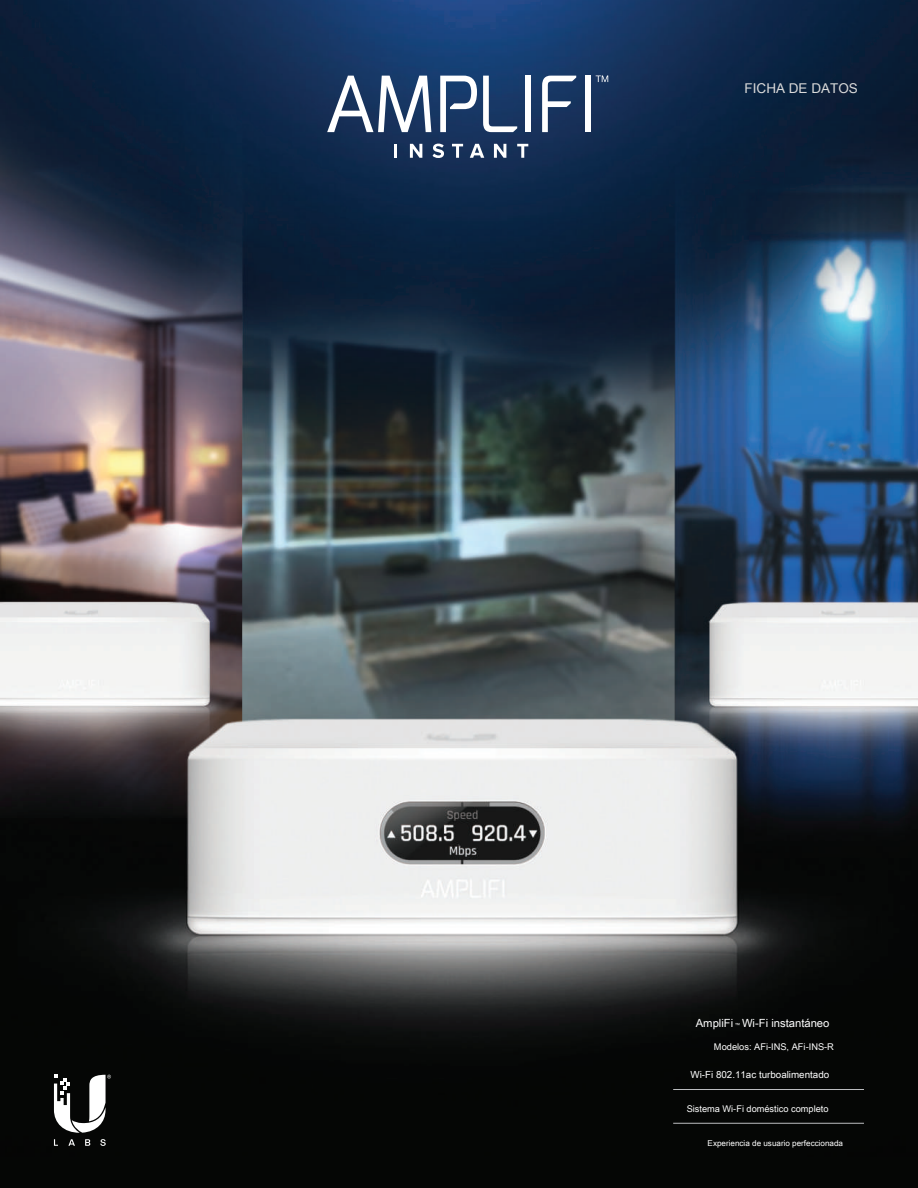
<style>
.page{position:relative;width:918px;height:1188px;background:#fff}
.page>*{position:absolute;margin:0;border:0;box-sizing:border-box;transform-origin:0 0}
.t1{font:13.5px "Arial Unicode MS";color:#dadada}
.t2{font:11.25px "Arial Unicode MS";color:#fff}
.t3{font:9.75px "Arial Unicode MS";color:#fff}
.t4{font:9.3px "Arial Unicode MS";color:#fff}
.t5{font:9.15px "Arial Unicode MS";color:#fff}
.t6{font:8.1px "Arial Unicode MS";color:#fff}
.s1{font-size:5.55px}
</style>
<div class="page">
<div style="left:0;top:1110px;width:918px;height:78px;background:#050605"></div>
<img style="left:0;top:0;width:918px;height:1145px">
<hr style="left:673px;top:1089px;width:191px;height:1px;background:#bcbdc0">
<hr style="left:673px;top:1123px;width:191px;height:1px;background:#bcbdc0">
<svg style="left:100px;top:1139px;width:6px;height:7px"></svg>
<svg style="left:54px;top:1139px;width:4px;height:7px"></svg>
<svg style="left:68px;top:1139px;width:7px;height:7px"></svg>
<svg style="left:85px;top:1139px;width:5px;height:7px"></svg>
<svg style="left:54px;top:1075px;width:57px;height:58px"></svg>
<div style="left:526px;top:76px;width:5px;height:56px;background:#fff"></div>
<div style="left:585px;top:76px;width:5px;height:56px;background:#fff"></div>
<svg style="left:483px;top:76px;width:34px;height:56px"></svg>
<svg style="left:440px;top:76px;width:37px;height:56px"></svg>
<svg style="left:542px;top:76px;width:34px;height:56px"></svg>
<svg style="left:327px;top:76px;width:104px;height:56px"></svg>
<svg style="left:596px;top:76px;width:12px;height:6px"></svg>
<hr style="left:394px;top:144px;width:3px;height:14px;background:#fff">
<svg style="left:410px;top:144px;width:12px;height:14px"></svg>
<svg style="left:433px;top:144px;width:11px;height:14px"></svg>
<svg style="left:452px;top:144px;width:11px;height:14px"></svg>
<svg style="left:470px;top:144px;width:14px;height:14px"></svg>
<svg style="left:494px;top:144px;width:12px;height:14px"></svg>
<svg style="left:517px;top:144px;width:11px;height:14px"></svg>
<h1 class="t1" style="left:745px;top:79px;width:115px">FICHA DE DATOS</h1>
<h2 class="t2" style="left:696px;top:1015px;width:135px">AmpliFi <span class="s1">™</span> Wi-Fi instantáneo</h2>
<p class="t4" style="left:714px;top:1040px;width:122px">Modelos: AFi-INS, AFi-INS-R</p>
<p class="t3" style="left:690px;top:1067px;width:140px">Wi-Fi 802.11ac turboalimentado</p>
<p class="t5" style="left:687px;top:1102px;width:143px">Sistema Wi-Fi doméstico completo</p>
<p class="t6" style="left:708px;top:1137px;width:137px">Experiencia de usuario perfeccionada</p>
</div>
